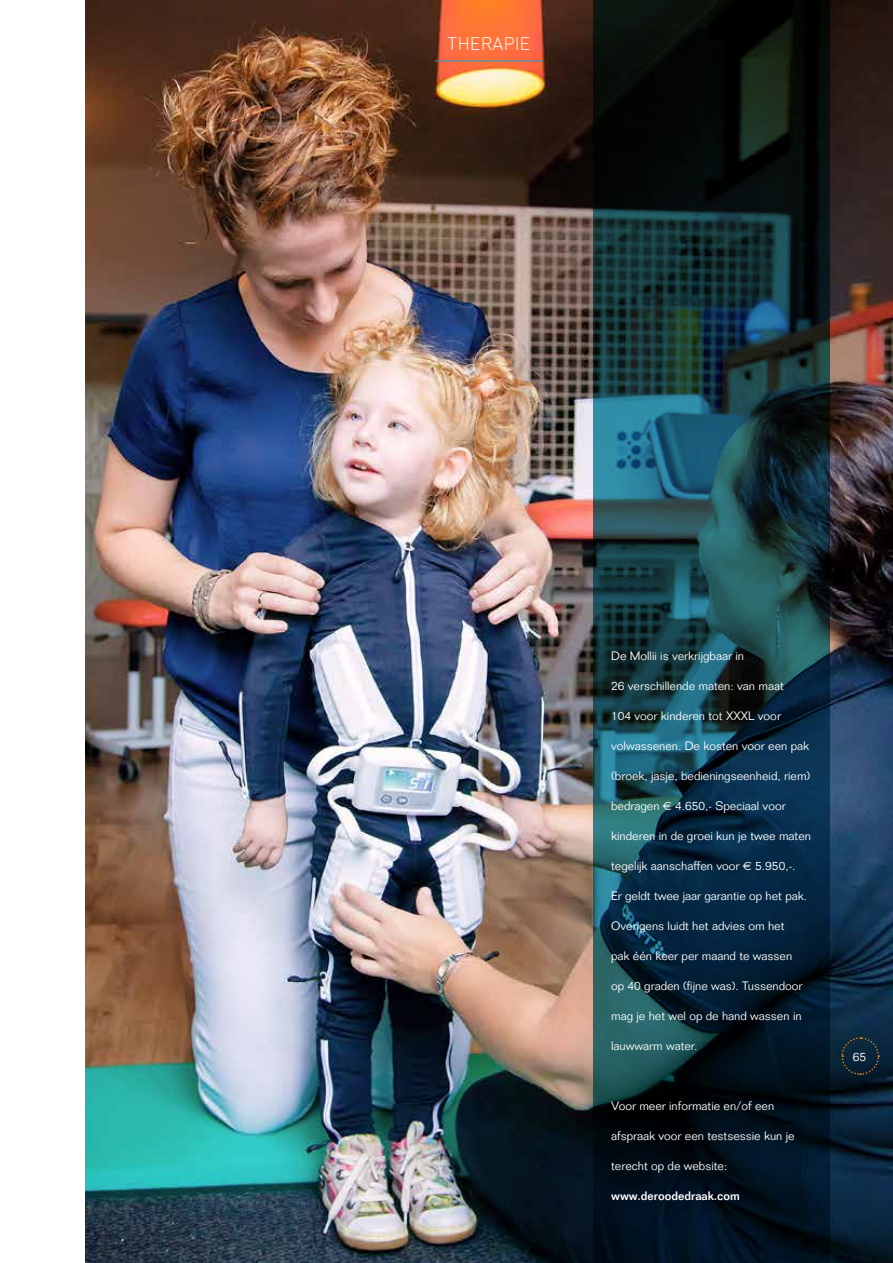
<style>
.page{position:relative;width:893px;height:1263px;background:#fff}
.page>*{position:absolute;margin:0;border:0;box-sizing:border-box;transform-origin:0 0}
.t1{font:300 18px "DIN";color:#fff}
.t2{font:300 12px "Folio";color:#fff}
.t3{font:500 12px "Folio";color:#fff}
.s1{font-family:"Euro Sans";font-weight:400}
</style>
<div class="page">
<img style="left:85px;top:0;width:808px;height:1263px">
<svg style="left:593px;top:0;width:236px;height:1263px"></svg>
<svg style="left:841px;top:1036px;width:39px;height:40px"></svg>
<hr style="left:435px;top:60px;width:108px;height:2px;background:#349cb0">
<h1 class="t1" style="left:448px;top:32px;width:84px">THERAPIE</h1>
<p class="t2" style="left:611px;top:649px;width:134px">De Mollii is verkrijgbaar in</p>
<p class="t2" style="left:611px;top:679px;width:174px">26 verschillende maten: van maat</p>
<p class="t2" style="left:611px;top:709px;width:171px">104 voor kinderen tot XXXL voor</p>
<p class="t2" style="left:611px;top:739px;width:200px">volwassenen. De kosten voor een pak</p>
<p class="t2" style="left:611px;top:769px;width:201px">(broek, jasje, bedieningseenheid, riem)</p>
<p class="t2" style="left:611px;top:799px;width:176px">bedragen <span class="s1">€</span> 4.650,- Speciaal voor</p>
<p class="t2" style="left:611px;top:829px;width:201px">kinderen in de groei kun je twee maten</p>
<p class="t2" style="left:611px;top:859px;width:186px">tegelijk aanschaffen voor <span class="s1">€</span> 5.950,-.</p>
<p class="t2" style="left:611px;top:889px;width:198px">Er geldt twee jaar garantie op het pak.</p>
<p class="t2" style="left:611px;top:919px;width:175px">Overigens luidt het advies om het</p>
<p class="t2" style="left:611px;top:949px;width:183px">pak één keer per maand te wassen</p>
<p class="t2" style="left:611px;top:979px;width:193px">op 40 graden (fijne was). Tussendoor</p>
<p class="t2" style="left:611px;top:1009px;width:192px">mag je het wel op de hand wassen in</p>
<p class="t2" style="left:611px;top:1039px;width:88px">lauwwarm water.</p>
<p class="t2" style="left:611px;top:1099px;width:165px">Voor meer informatie en/of een</p>
<p class="t2" style="left:611px;top:1129px;width:185px">afspraak voor een testsessie kun je</p>
<p class="t2" style="left:611px;top:1159px;width:118px">terecht op de website:</p>
<p class="t3" style="left:611px;top:1189px;width:130px">www.deroodedraak.com</p>
<p class="t2" style="left:853px;top:1049px;width:15px">65</p>
</div>
